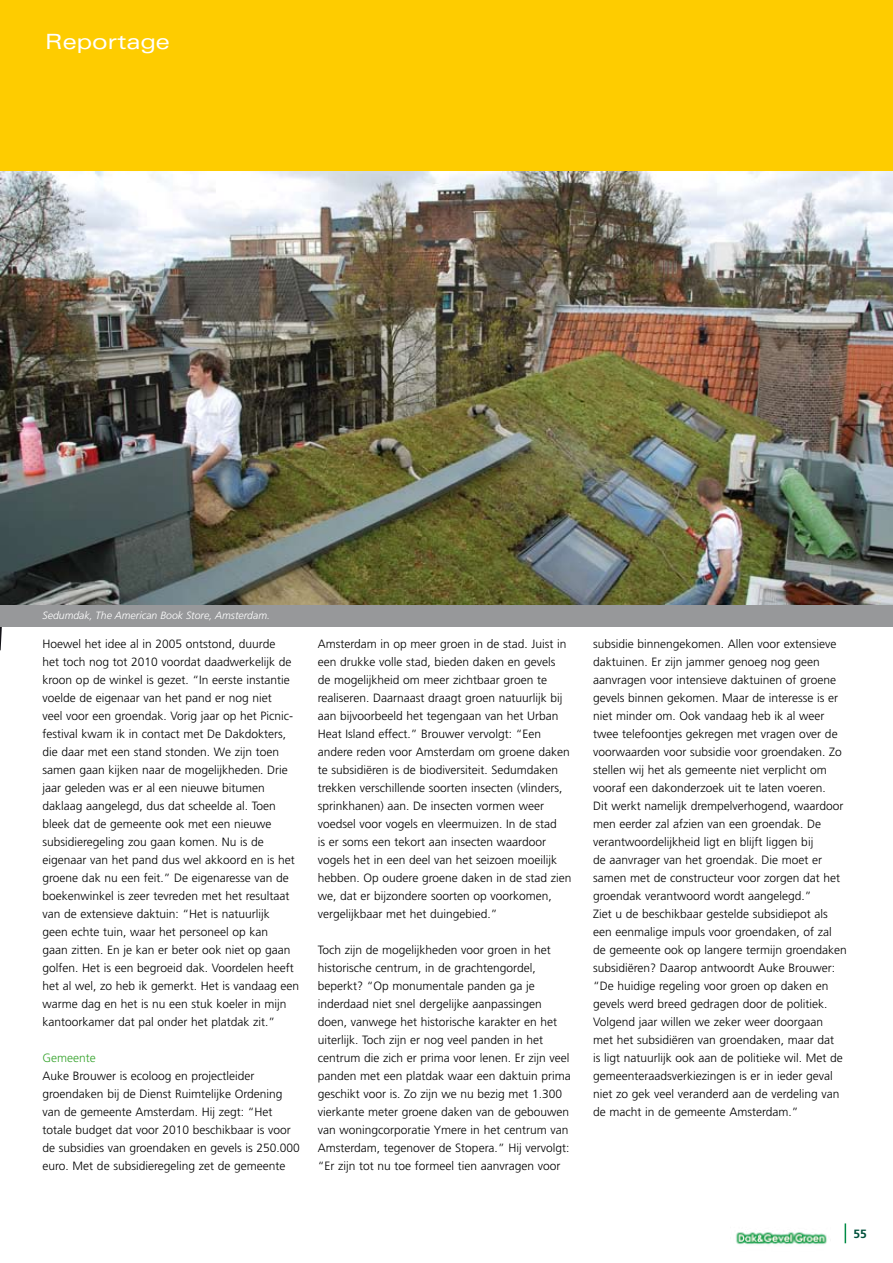
<style>
.page{position:relative;width:893px;height:1263px;background:#fff}
.page>*{position:absolute;margin:0;border:0;box-sizing:border-box;transform-origin:0 0}
.t1{font:expanded 21px "Univers";color:#fff}
.t2{font:300 12px/18px "Frutiger";color:#000}
.t3{font:300 12px "Frutiger";color:#35a32c}
.t4{font:700 12px "Frutiger";color:#00513c}
.t5{font:italic 300 10.5px "Frutiger";color:#fff}
</style>
<div class="page">
<svg style="left:845px;top:1223px;width:1px;height:20px"></svg>
<img style="left:736px;top:1232px;width:91px;height:13px">
<img style="left:0;top:171px;width:893px;height:434px">
<div style="left:0;top:605px;width:893px;height:21px;background:#97989a"></div>
<div style="left:0;top:0;width:893px;height:171px;background:#fecc00"></div>
<h1 class="t1" style="left:46px;top:29px;width:126px">Reportage</h1>
<p class="t5" style="left:43px;top:609px;width:229px">Sedumdak, The American Book Store, Amsterdam.</p>
<p class="t2" style="left:43px;top:635px;width:258px">Hoewel het idee al in 2005 ontstond, duurde<br>het toch nog tot 2010 voordat daadwerkelijk de kroon op de winkel is gezet. “In eerste instantie voelde de eigenaar van het pand er nog niet<br>veel voor een groendak. Vorig jaar op het Picnic&shy;festival kwam ik in contact met De Dakdokters, die daar met een stand stonden. We zijn toen samen gaan kijken naar de mogelijkheden. Drie jaar geleden was er al een nieuwe bitumen daklaag aangelegd, dus dat scheelde al. Toen bleek dat de gemeente ook met een nieuwe subsidieregeling zou gaan komen. Nu is de eigenaar van het pand dus wel akkoord en is het groene dak nu een feit.” De eigenaresse van de boekenwinkel is zeer tevreden met het resultaat van de extensieve daktuin: “Het is natuurlijk<br>geen echte tuin, waar het personeel op kan<br>gaan zitten. En je kan er beter ook niet op gaan golfen. Het is een begroeid dak. Voordelen heeft het al wel, zo heb ik gemerkt. Het is vandaag een warme dag en het is nu een stuk koeler in mijn kantoorkamer dat pal onder het platdak zit.”</p>
<p class="t3" style="left:43px;top:1051px;width:55px">Gemeente</p>
<p class="t2" style="left:43px;top:1067px;width:259px">Auke Brouwer is ecoloog en projectleider groendaken bij de Dienst Ruimtelijke Ordening van de gemeente Amsterdam. Hij zegt: “Het totale budget dat voor 2010 beschikbaar is voor de subsidies van groendaken en gevels is 250.000 euro. Met de subsidieregeling zet de gemeente</p>
<p class="t2" style="left:318px;top:635px;width:255px">Amsterdam in op meer groen in de stad. Juist in een drukke volle stad, bieden daken en gevels<br>de mogelijkheid om meer zichtbaar groen te realiseren. Daarnaast draagt groen natuurlijk bij aan bijvoorbeeld het tegengaan van het Urban Heat Island effect.” Brouwer vervolgt: “Een andere reden voor Amsterdam om groene daken te subsidiëren is de biodiversiteit. Sedumdaken trekken verschillende soorten insecten (vlinders, sprinkhanen) aan. De insecten vormen weer voedsel voor vogels en vleermuizen. In de stad<br>is er soms een tekort aan insecten waardoor vogels het in een deel van het seizoen moeilijk hebben. Op oudere groene daken in de stad zien we, dat er bijzondere soorten op voorkomen, vergelijkbaar met het duingebied.”</p>
<p class="t2" style="left:318px;top:941px;width:255px">Toch zijn de mogelijkheden voor groen in het historische centrum, in de grachtengordel, beperkt? “Op monumentale panden ga je inderdaad niet snel dergelijke aanpassingen doen, vanwege het historische karakter en het uiterlijk. Toch zijn er nog veel panden in het centrum die zich er prima voor lenen. Er zijn veel panden met een platdak waar een daktuin prima geschikt voor is. Zo zijn we nu bezig met 1.300 vierkante meter groene daken van de gebouwen van woningcorporatie Ymere in het centrum van Amsterdam, tegenover de Stopera.” Hij vervolgt: “Er zijn tot nu toe formeel tien aanvragen voor</p>
<p class="t2" style="left:593px;top:635px;width:255px">subsidie binnengekomen. Allen voor extensieve daktuinen. Er zijn jammer genoeg nog geen aanvragen voor intensieve daktuinen of groene gevels binnen gekomen. Maar de interesse is er niet minder om. Ook vandaag heb ik al weer twee telefoontjes gekregen met vragen over de voorwaarden voor subsidie voor groendaken. Zo stellen wij het als gemeente niet verplicht om vooraf een dakonderzoek uit te laten voeren.<br>Dit werkt namelijk drempelverhogend, waardoor men eerder zal afzien van een groendak. De verantwoordelijkheid ligt en blijft liggen bij<br>de aanvrager van het groendak. Die moet er samen met de constructeur voor zorgen dat het groendak verantwoord wordt aangelegd.”<br>Ziet u de beschikbaar gestelde subsidiepot als een eenmalige impuls voor groendaken, of zal de gemeente ook op langere termijn groendaken subsidiëren? Daarop antwoordt Auke Brouwer: “De huidige regeling voor groen op daken en gevels werd breed gedragen door de politiek.<br>Volgend jaar willen we zeker weer doorgaan<br>met het subsidiëren van groendaken, maar dat<br>is ligt natuurlijk ook aan de politieke wil. Met de gemeenteraadsverkiezingen is er in ieder geval niet zo gek veel veranderd aan de verdeling van de macht in de gemeente Amsterdam.”</p>
<p class="t4" style="left:853px;top:1227px;width:15px">55</p>
</div>
